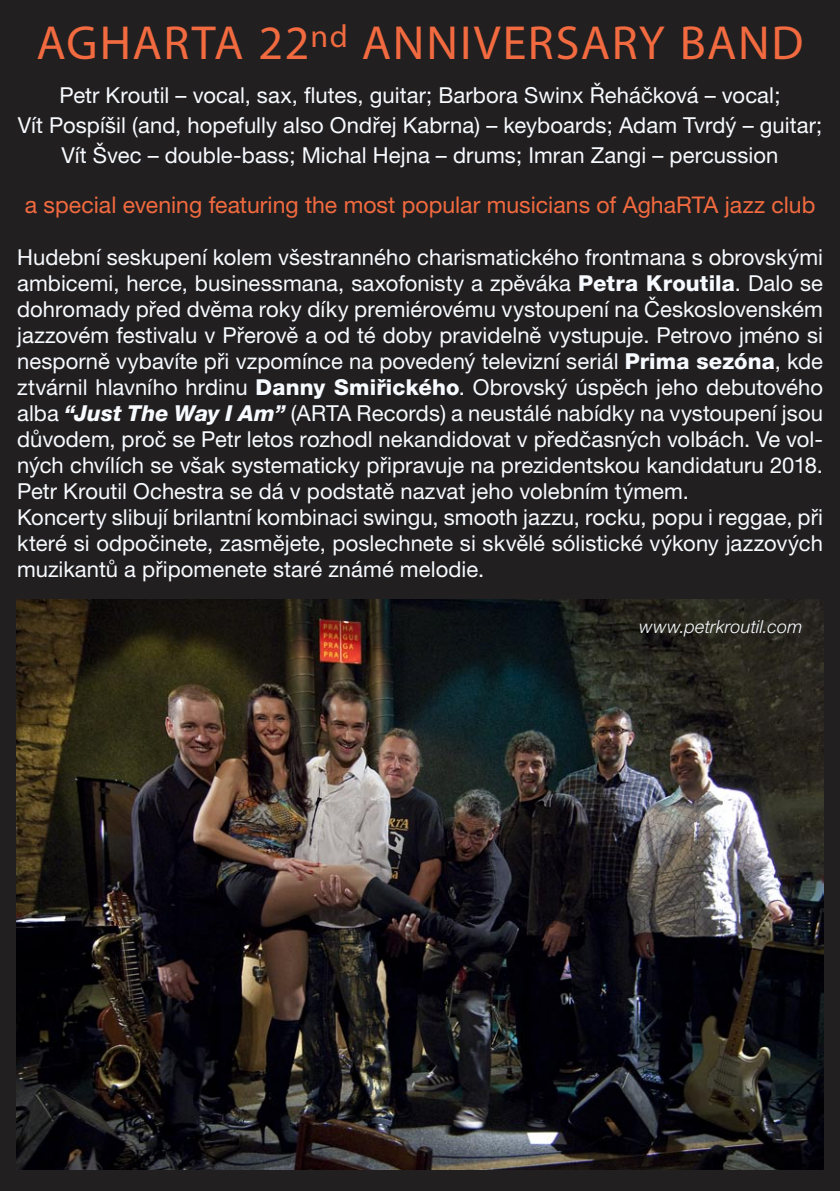
<style>
.page{position:relative;width:840px;height:1191px;background:#fff}
.page>*{position:absolute;margin:0;border:0;box-sizing:border-box;transform-origin:0 0}
.t1{font:48px "Myriad Pro";letter-spacing:.035em;color:#f26a3f}
.t2{font:23px "Helvetica Neue LT Pro";color:#f26a3f}
.t3{font:22px/26px "Helvetica Neue LT Pro";color:#f7fbff;text-align:justify}
.t4{font:italic 300 18px "Helvetica Neue LT Pro";letter-spacing:.01em;color:#f7fbff}
.s1{font-weight:800}
.s2{font-weight:800;font-style:italic}
</style>
<div class="page">
<div style="left:0;top:0;width:839px;height:1191px;background:#221f20"></div>
<img style="left:17px;top:599px;width:806px;height:570px">
<p class="t1" style="left:37px;top:16px;width:768px">AGHARTA 22<sup>nd</sup> ANNIVERSARY BAND</p>
<p class="t3" style="left:59px;top:82px;width:722px">Petr Kroutil – vocal, sax, flutes, guitar; Barbora Swinx Řeháčková – vocal;</p>
<p class="t3" style="left:18px;top:112px;width:805px">Vít Pospíšil (and, hopefully also Ondřej Kabrna) – keyboards; Adam Tvrdý – guitar;</p>
<p class="t3" style="left:62px;top:142px;width:718px">Vít Švec – double-bass; Michal Hejna – drums; Imran Zangi – percussion</p>
<p class="t2" style="left:25px;top:191px;width:791px">a special evening featuring the most popular musicians of AghaRTA jazz club</p>
<p class="t3" style="left:17px;top:244px;width:807px">Hudební seskupení kolem všestranného charismatického frontmana s obrovskými ambicemi, herce, businessmana, saxofonisty a zpěváka <span class="s1">Petra Kroutila</span>. Dalo se dohromady před dvěma roky díky premiérovému vystoupení na Československém jazzovém festivalu v Přerově a od té doby pravidelně vystupuje. Petrovo jméno si nesporně vybavíte při vzpomínce na povedený televizní seriál <span class="s1">Prima sezóna</span>, kde ztvárnil hlavního hrdinu <span class="s1">Danny Smiřického</span>. Obrovský úspěch jeho debutového alba <span class="s2">“Just The Way I Am”</span> (ARTA Records) a neustálé nabídky na vystoupení jsou důvodem, proč se Petr letos rozhodl nekandidovat v předčasných volbách. Ve vol&shy;ných chvílích se však systematicky připravuje na prezidentskou kandidaturu 2018.<br>Petr Kroutil Ochestra se dá v podstatě nazvat jeho volebním týmem.</p>
<p class="t3" style="left:17px;top:504px;width:807px">Koncerty slibují brilantní kombinaci swingu, smooth jazzu, rocku, popu i reggae, při které si odpočinete, zasmějete, poslechnete si skvělé sólistické výkony jazzových muzikantů a připomenete staré známé melodie.</p>
<p class="t4" style="left:639px;top:616px;width:164px">www.petrkroutil.com</p>
</div>
